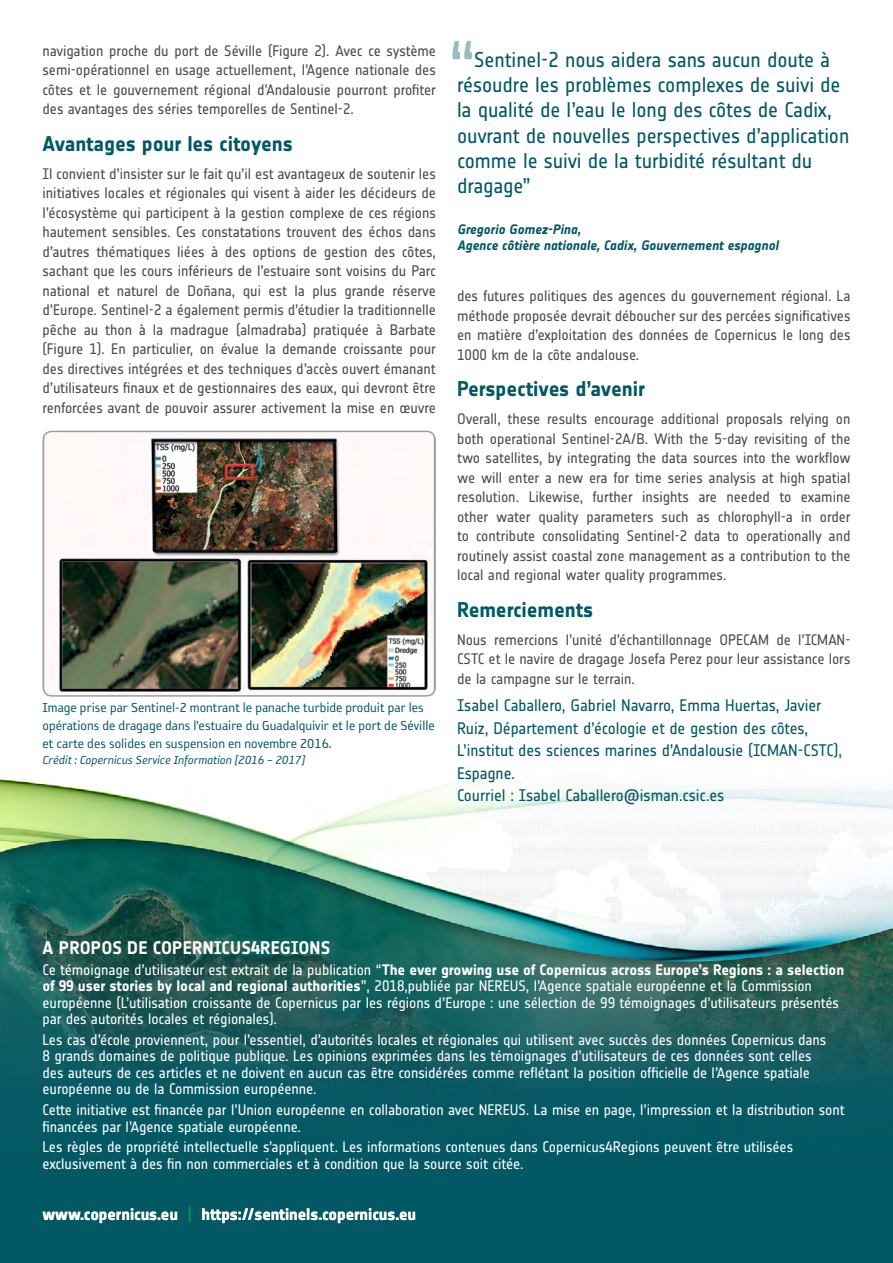
<style>
.page{position:relative;width:893px;height:1263px;background:#fff}
.page>*{position:absolute;margin:0;border:0;box-sizing:border-box;transform-origin:0 0}
.t1{font:21px/25.2px "Notes Esa";letter-spacing:-.005em;color:#025864}
.t2{font:700 21px "Notes Esa";letter-spacing:-.005em;color:#025864}
.t3{font:700 18px "Notes Esa";letter-spacing:.01em;color:#fff}
.t4{font:16.5px/22.5px "Notes Esa";letter-spacing:-.005em;color:#025864}
.t5{font:700 16.5px "Notes Esa";letter-spacing:-.005em;color:#fff}
.t6{font:15px/19.5px "Notes Esa";letter-spacing:-.005em;color:#4d4d4f;text-align:justify}
.t7{font:15px/16.5px "Notes Esa";letter-spacing:-.005em;color:#fff}
.t8{font:15px/18px "Reykjavik One OT A Gauge";color:#025864}
.t9{font:italic 700 13.5px/16.2px "Notes Esa";letter-spacing:-.005em;color:#025864}
.t10{font:italic 13.5px "Reykjavik One OT A Gauge";color:#025864}
.s1{font-weight:700}
.s2{font-weight:400;color:#009449}
</style>
<div class="page">
<img style="left:0;top:776px;width:893px;height:487px">
<img style="left:43px;top:431px;width:392px;height:265px">
<div style="left:43px;top:431px;width:393px;height:266px;border:2px solid #9d9fa2;border-radius:9px"></div>
<svg style="left:452px;top:41px;width:20px;height:18px"></svg>
<p class="t6" style="left:43px;top:41px;width:395px">navigation proche du port de Séville (Figure 2). Avec ce système semi-opérationnel en usage actuellement, l’Agence nationale des côtes et le gouvernement régional d’Andalousie pourront profiter des avantages des séries temporelles de Sentinel-2.</p>
<h1 class="t2" style="left:43px;top:131px;width:252px">Avantages pour les citoyens</h1>
<p class="t6" style="left:43px;top:164px;width:395px">Il convient d’insister sur le fait qu’il est avantageux de soutenir les initiatives locales et régionales qui visent à aider les décideurs de l’écosystème qui participent à la gestion complexe de ces régions hautement sensibles. Ces constatations trouvent des échos dans d’autres thématiques liées à des options de gestion des côtes, sachant que les cours inférieurs de l’estuaire sont voisins du Parc national et naturel de Doñana, qui est la plus grande réserve d’Europe. Sentinel-2 a également permis d’étudier la traditionnelle pêche au thon à la madrague (almadraba) pratiquée à Barbate (Figure 1). En particulier, on évalue la demande croissante pour des directives intégrées et des techniques d’accès ouvert émanant d’utilisateurs finaux et de gestionnaires des eaux, qui devront être renforcées avant de pouvoir assurer activement la mise en œuvre</p>
<p class="t8" style="left:43px;top:698px;width:394px">Image prise par Sentinel-2 montrant le panache turbide produit par les opérations de dragage dans l’estuaire du Guadalquivir et le port de Séville et carte des solides en suspension en novembre 2016.</p>
<p class="t10" style="left:43px;top:753px;width:264px">Crédit : Copernicus Service Information [2016 – 2017]</p>
<h1 class="t1" style="left:457px;top:47px;width:394px;text-indent:17px">Sentinel-2 nous aidera sans aucun doute à résoudre les problèmes complexes de suivi de la qualité de l’eau le long des côtes de Cadix, ouvrant de nouvelles perspectives d’application comme le suivi de la turbidité résultant du dragage”</h1>
<p class="t9" style="left:457px;top:221px;width:323px">Gregorio Gomez-Pina,<br>Agence côtière nationale, Cadix, Gouvernement espagnol</p>
<p class="t6" style="left:457px;top:286px;width:395px">des futures politiques des agences du gouvernement régional. La méthode proposée devrait déboucher sur des percées significatives en matière d’exploitation des données de Copernicus le long des 1000 km de la côte andalouse.</p>
<h1 class="t2" style="left:457px;top:377px;width:189px">Perspectives d’avenir</h1>
<p class="t6" style="left:457px;top:409px;width:395px">Overall, these results encourage additional proposals relying on both operational Sentinel-2A/B. With the 5-day revisiting of the two satellites, by integrating the data sources into the workflow we will enter a new era for time series analysis at high spatial resolution. Likewise, further insights are needed to examine other water quality parameters such as chlorophyll-a in order to contribute consolidating Sentinel-2 data to operationally and routinely assist coastal zone management as a contribution to the local and regional water quality programmes.</p>
<h1 class="t2" style="left:457px;top:597px;width:138px">Remerciements</h1>
<p class="t6" style="left:457px;top:630px;width:395px">Nous remercions l’unité d’échantillonnage OPECAM de l’ICMAN-CSTC et le navire de dragage Josefa Perez pour leur assistance lors de la campagne sur le terrain.</p>
<p class="t4" style="left:457px;top:695px;width:387px">Isabel Caballero, Gabriel Navarro, Emma Huertas, Javier Ruiz, Département d’écologie et de gestion des côtes, L’institut des sciences marines d’Andalousie (ICMAN-CSTC), Espagne.<br>Courriel : Isabel Caballero@isman.csic.es</p>
<p class="t3" style="left:43px;top:937px;width:289px">A PROPOS DE COPERNICUS4REGIONS</p>
<p class="t7" style="left:43px;top:961px;width:803px">Ce témoignage d’utilisateur est extrait de la publication “<span class="s1">The ever growing use of Copernicus across Europe’s Regions : a selection of 99 user stories by local and regional authorities</span>”, 2018,publiée par NEREUS, l’Agence spatiale européenne et la Commission européenne (L’utilisation croissante de Copernicus par les régions d’Europe : une sélection de 99 témoignages d’utilisateurs présentés par des autorités locales et régionales).</p>
<p class="t7" style="left:43px;top:1031px;width:785px">Les cas d’école proviennent, pour l’essentiel, d’autorités locales et régionales qui utilisent avec succès des données Copernicus dans 8 grands domaines de politique publique. Les opinions exprimées dans les témoignages d’utilisateurs de ces données sont celles des auteurs de ces articles et ne doivent en aucun cas être considérées comme reflétant la position officielle de l’Agence spatiale européenne ou de la Commission européenne.</p>
<p class="t7" style="left:43px;top:1102px;width:804px">Cette initiative est financée par l’Union européenne en collaboration avec NEREUS. La mise en page, l’impression et la distribution sont financées par l’Agence spatiale européenne.</p>
<p class="t7" style="left:43px;top:1139px;width:752px">Les règles de propriété intellectuelle s’appliquent. Les informations contenues dans Copernicus4Regions peuvent être utilisées exclusivement à des fin non commerciales et à condition que la source soit citée.</p>
<p class="t5" style="left:43px;top:1204px;width:375px">www.copernicus.eu <span class="s2">|</span> https://sentinels.copernicus.eu</p>
</div>
